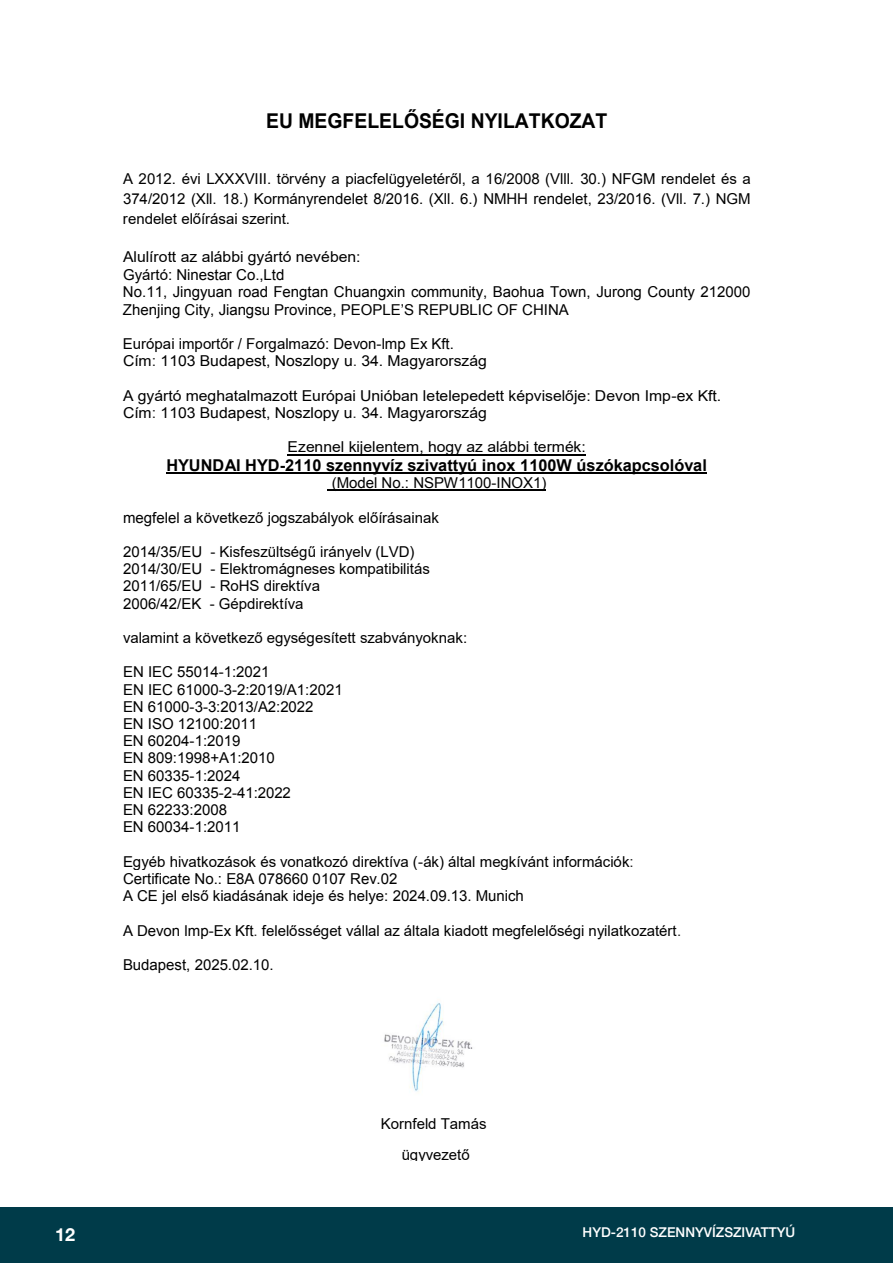
<style>
.page{position:relative;width:893px;height:1263px;background:#fff}
.page>*{position:absolute;margin:0;border:0;box-sizing:border-box;transform-origin:0 0}
.t1{font:700 20.4px "Arial";color:#010101;scale:.95 1}
.t2{font:700 18px "Helvetica Neue";color:#fff}
.t3{font:700 16.35px "Arial";color:#000}
.t4{font:15px/17.2px "Arial";color:#000}
.t5{font:15px/20px "Arial";color:#010101;text-align:justify}
.t6{font:15px/17.1px "Arial";color:#010101;scale:1.05 1}
.t7{font:500 13.5px "Helvetica Neue";color:#fff}
.s1{color:#010101}
.s2{color:#262626}
</style>
<div class="page">
<div style="left:0;top:1206px;width:893px;height:57px;background:#003b49"></div>
<hr style="left:288px;top:454px;width:298px;height:1px;background:#010101">
<hr style="left:166px;top:472px;width:541px;height:2px;background:#000">
<hr style="left:328px;top:490px;width:218px;height:1px;background:#000">
<img style="left:384px;top:1002px;width:89px;height:90px">
<p class="t1" style="left:266px;top:107px;width:361px">EU MEGFELELŐSÉGI NYILATKOZAT</p>
<p class="t5" style="left:123px;top:169px;width:629px">A 2012. évi LXXXVIII. törvény a piacfelügyeletéről, a 16/2008 (Vlll. 30.) NFGM rendelet és a 374/2012 (Xll. 18.) Kormányrendelet 8/2016. (Xll. 6.) NMHH rendelet, 23/2016. (Vll. 7.) NGM rendelet előírásai szerint.</p>
<p class="t4" style="left:123px;top:248px;width:629px"><span class="s1">Alulírott az alábbi gyártó nevében:<br></span>Gyártó: Ninestar Co.,Ltd<br>No.11, Jingyuan road Fengtan Chuangxin community, Baohua Town, Jurong County 212000<br>Zhenjing City, Jiangsu Province, PEOPLE’S REPUBLIC OF CHINA</p>
<p class="t5" style="left:123px;top:335px;width:366px;line-height:17.2px">Európai importőr / Forgalmazó: Devon-lmp Ex Kft.<br>Cím<span class="s2">:</span> 1103 Budapest, Noszlopy u<span class="s2">.</span> 34. Magyarország</p>
<p class="t6" style="left:123px;top:387px;width:571px">A gyártó meghatalmazott Európai Unióban letelepedett képviselője: Devon Imp-ex Kft.<br>Cím<span class="s2">:</span> 1103 Budapest, Noszlopy u<span class="s2">.</span> 34. Magyarország</p>
<p class="t6" style="left:288px;top:438px;width:286px">Ezennel kijelentem, hogy az alábbi termék:</p>
<p class="t3" style="left:166px;top:454px;width:542px">HYUNDAI HYD-2110 szennyvíz szivattyú inox 1100W úszókapcsolóval</p>
<p class="t4" style="left:332px;top:474px;width:216px">(Model No.: NSPW1100-INOX1)</p>
<p class="t5" style="left:123px;top:507px;width:317px">megfelel a következő jogszabályok előírásainak</p>
<p class="t4" style="left:123px;top:543px;width:308px">2014/35/EU - Kisfeszültségű irányelv (LVD)<br>2014/30/EU - Elektromágneses kompatibilitás 2011/65/EU - RoHS direktíva<br>2006/42/EK - Gépdirektíva</p>
<p class="t4" style="left:123px;top:629px;width:346px">valamint a következő egységesített szabványoknak:</p>
<p class="t4" style="left:123px;top:664px;width:221px">EN IEC 55014-1:2021<br>EN IEC 61000-3-2:2019/A1:2021<br>EN 61000-3-3:2013/A2:2022<br>EN ISO 12100:2011<br>EN 60204-1:2019<br>EN 809:1998+A1:2010<br>EN 60335-1:2024<br>EN IEC 60335-2-41:2022<br>EN 62233:2008<br>EN 60034-1:2011</p>
<p class="t4" style="left:123px;top:853px;width:512px">Egyéb hivatkozások és vonatkozó direktíva (-ák) által megkívánt információk<span class="s2">:<br></span>Certificate No.: E8A 078660 0107 Rev.02<br>A CE jel első kiadásának ideje és helye: 2024.09.13. Munich</p>
<p class="t4" style="left:123px;top:922px;width:560px">A Devon lmp-Ex Kft<span class="s2">.</span> felelősséget vállal az általa kiadott megfelelőségi nyilatkozatért<span class="s2">.</span></p>
<p class="t5" style="left:123px;top:955px;width:152px">Budapest, 2025.02.10.</p>
<p class="t5" style="left:381px;top:1107px;width:107px;line-height:31.5px;text-align:center">Kornfeld Tamás ügyvezető</p>
<p class="t2" style="left:55px;top:1221px;width:22px">12</p>
<p class="t7" style="left:583px;top:1221px;width:214px">HYD-2110 SZENNYVÍZSZIVATTYÚ</p>
</div>
